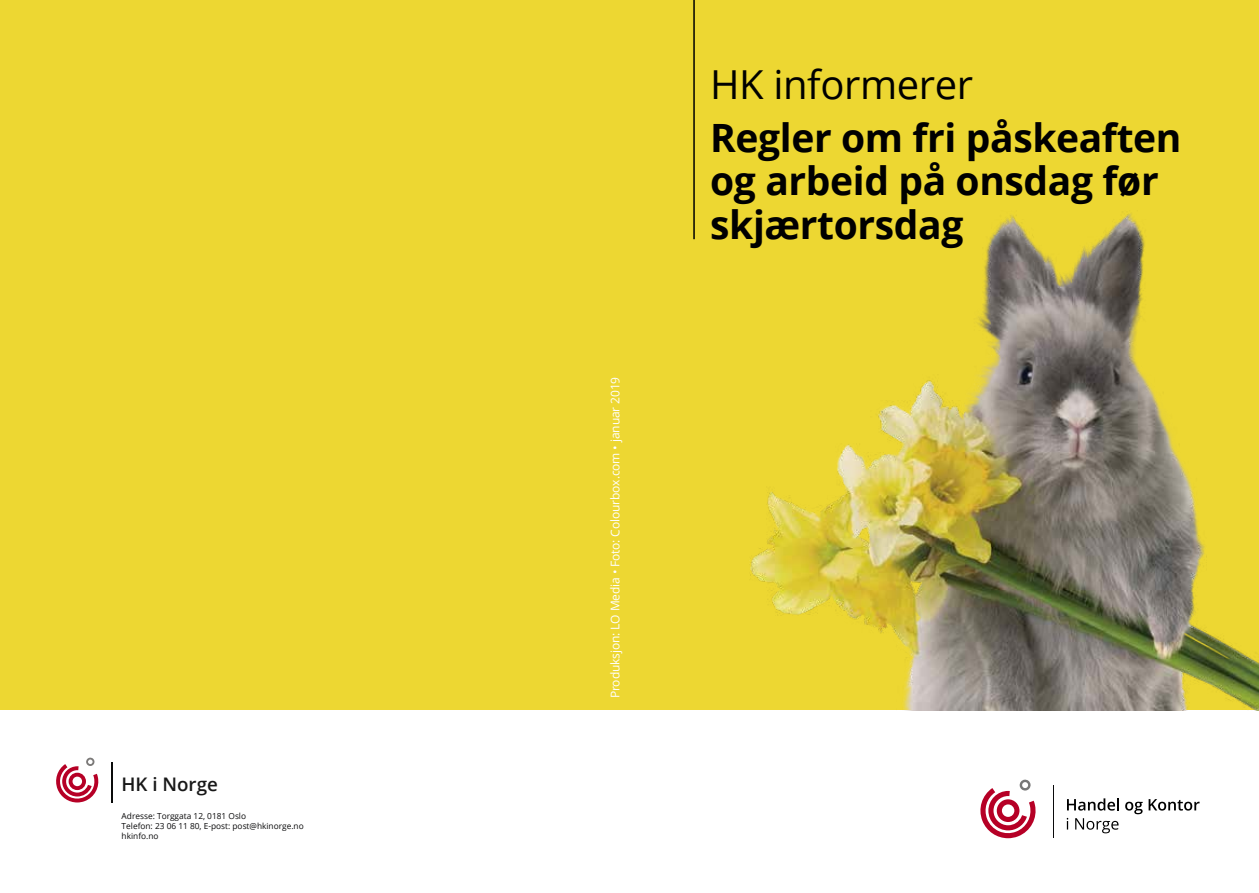
<style>
.page{position:relative;width:1259px;height:893px;background:#fff}
.page>*{position:absolute;margin:0;border:0;box-sizing:border-box;transform-origin:0 0}
.t1{font:39.9px "Open Sans";letter-spacing:-.01em;color:#000}
.t2{font:700 39px/43.5px "Open Sans";letter-spacing:-.01em;color:#000}
.t3{font:600 18.75px "Open Sans";color:#181818}
.t4{font:12px "Open Sans";letter-spacing:-.01em;color:#fff}
.t5{font:8.25px/10.1px "Open Sans";color:#0a0a0b}
</style>
<div class="page">
<div style="left:0;top:0;width:1259px;height:782px;background:#edd732"></div>
<div style="left:0;top:710px;width:1259px;height:183px;background:#fff"></div>
<hr style="left:693px;top:0;width:2px;height:239px;background:#000">
<svg style="left:56px;top:757px;width:43px;height:45px"></svg>
<hr style="left:112px;top:762px;width:1px;height:40px;background:#0a0b0b">
<svg style="left:980px;top:779px;width:56px;height:59px"></svg>
<hr style="left:1053px;top:785px;width:1px;height:53px;background:#0a0a0b">
<svg style="left:1067px;top:798px;width:52px;height:13px"></svg>
<svg style="left:1125px;top:802px;width:17px;height:12px"></svg>
<svg style="left:1148px;top:799px;width:51px;height:12px"></svg>
<svg style="left:1066px;top:818px;width:2px;height:11px"></svg>
<svg style="left:1075px;top:818px;width:43px;height:15px"></svg>
<img style="left:749px;top:214px;width:510px;height:496px">
<h3 class="t3" style="left:121px;top:772px;width:98px">HK i Norge</h3>
<p class="t5" style="left:122px;top:811px;width:184px">Adresse: Torggata 12, 0181 Oslo<br>Telefon: 23 06 11 80, E-post: post@hkinorge.no hkinfo.no</p>
<h3 class="t4" style="left:607px;top:698px;width:323px;rotate:-90deg">Produksjon: LO Media • Foto: Colourbox.com • januar 2019</h3>
<h1 class="t1" style="left:710px;top:57px;width:264px">HK informerer</h1>
<h2 class="t2" style="left:710px;top:115px;width:473px">Regler om fri påskeaften og arbeid på onsdag før skjærtorsdag</h2>
</div>
